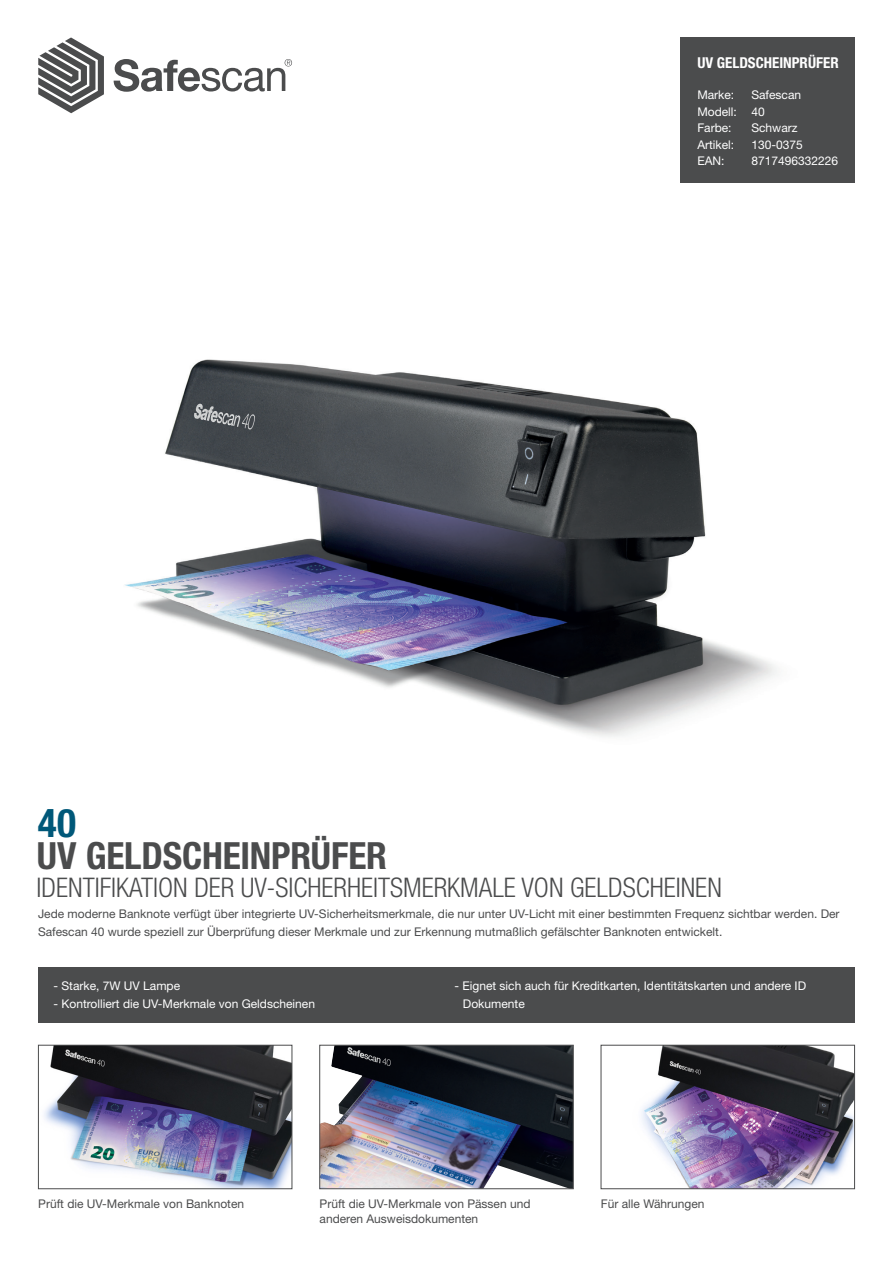
<style>
.page{position:relative;width:893px;height:1263px;background:#fff}
.page>*{position:absolute;margin:0;border:0;box-sizing:border-box;transform-origin:0 0}
.t1{font:700 condensed 39.45px "Helvetica Neue LT Std";color:#005879}
.t2{font:700 condensed 37.5px "Helvetica Neue LT Std";letter-spacing:-.005em;color:#4b4c4d}
.t3{font:300 condensed 27px "Helvetica Neue LT Std";color:#4b4c4d}
.t4{font:700 condensed 15px "Helvetica Neue LT Std";color:#fff}
.Platte_tekst{font:12px/18px "Helvetica Neue LT Std";color:#4b4c4d}
.Tabel{font:12px/18px "Helvetica Neue LT Std";color:#fff}
</style>
<div class="page">
<div style="left:680px;top:37px;width:175px;height:146px;background:#4b4c4d"></div>
<svg style="left:38px;top:37px;width:66px;height:76px"></svg>
<svg style="left:114px;top:59px;width:178px;height:33px"></svg>
<div style="left:38px;top:967px;width:817px;height:56px;background:#4b4c4d"></div>
<img style="left:125px;top:359px;width:652px;height:378px">
<img style="left:44px;top:1047px;width:246px;height:140px">
<div style="left:38px;top:1045px;width:254px;height:144px;border:1px solid #4b4c4d"></div>
<img style="left:322px;top:1047px;width:249px;height:140px">
<div style="left:320px;top:1045px;width:253px;height:144px;border:1px solid #4b4c4d"></div>
<img style="left:641px;top:1047px;width:212px;height:140px">
<div style="left:601px;top:1045px;width:254px;height:144px;border:1px solid #4b4c4d"></div>
<p class="t4" style="left:697px;top:53px;width:143px">UV GELDSCHEINPRÜFER</p>
<p class="Tabel" style="left:697px;top:86px;width:38px">Marke:</p>
<p class="Tabel" style="left:751px;top:86px;width:51px">Safescan</p>
<p class="Tabel" style="left:697px;top:102px;width:69px">Modell: 40</p>
<p class="Tabel" style="left:697px;top:119px;width:36px">Farbe:</p>
<p class="Tabel" style="left:751px;top:119px;width:48px">Schwarz</p>
<p class="Tabel" style="left:697px;top:135px;width:38px">Artikel:</p>
<p class="Tabel" style="left:751px;top:135px;width:53px">130-0375</p>
<p class="Tabel" style="left:697px;top:152px;width:29px">EAN:</p>
<p class="Tabel" style="left:751px;top:152px;width:88px">8717496332226</p>
<p class="t1" style="left:38px;top:799px;width:40px">40</p>
<p class="t3" style="left:37px;top:871px;width:687px">IDENTIFIKATION DER UV-SICHERHEITSMERKMALE VON GELDSCHEINEN</p>
<p class="t2" style="left:37px;top:833px;width:352px">UV GELDSCHEINPRÜFER</p>
<p class="Platte_tekst" style="left:38px;top:905px;width:803px">Jede moderne Banknote verfügt über integrierte UV-Sicherheitsmerkmale, die nur unter UV-Licht mit einer bestimmten Frequenz sichtbar werden. Der<br>Safescan 40 wurde speziell zur Überprüfung dieser Merkmale und zur Erkennung mutmaßlich gefälschter Banknoten entwickelt.</p>
<p class="Tabel" style="left:53px;top:977px;width:128px">- Starke, 7W UV Lampe</p>
<p class="Tabel" style="left:53px;top:995px;width:263px">- Kontrolliert die UV-Merkmale von Geldscheinen</p>
<p class="Tabel" style="left:463px;top:977px;width:345px;text-indent:-9px">- Eignet sich auch für Kreditkarten, Identitätskarten und andere ID<br>Dokumente</p>
<p class="Platte_tekst" style="left:38px;top:1195px;width:207px">Prüft die UV-Merkmale von Banknoten</p>
<p class="Platte_tekst" style="left:320px;top:1196px;width:212px;line-height:15px">Prüft die UV-Merkmale von Pässen und anderen Ausweisdokumenten</p>
<p class="Platte_tekst" style="left:601px;top:1195px;width:105px">Für alle Währungen</p>
</div>
